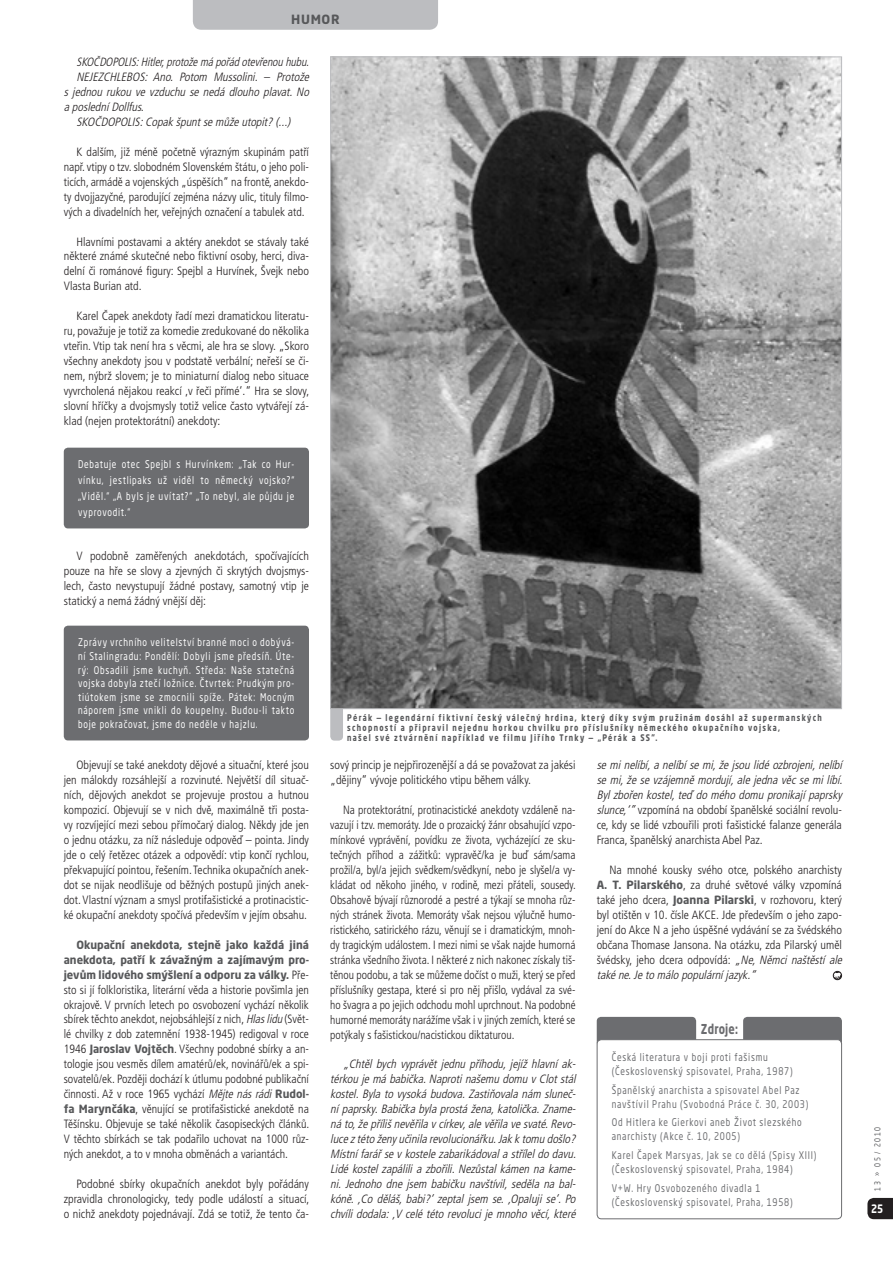
<style>
.page{position:relative;width:893px;height:1263px;background:#fff}
.page>*{position:absolute;margin:0;border:0;box-sizing:border-box;transform-origin:0 0}
.t1{font:700 13.5px "Neo Sans Pro";color:#6c6d70;scale:.8 1}
.t2{font:700 12.6px "Neo Sans Pro";color:#57585a}
.t3{font:300 condensed 12px/15px "Frutiger CE";color:#231f20;text-align:justify}
.t4{font:italic 300 condensed 12px/15px "Frutiger CE";color:#231f20;text-align:justify}
.t5{font:300 condensed 12px/15px "Frutiger CE";color:#231f20;text-align:justify;scale:.95 1}
.t6{font:italic 300 condensed 12px "Frutiger CE";color:#231f20;scale:.95 1}
.t7{font:700 11.55px "Neo Sans Pro";color:#fff;scale:.83 1}
.t8{font:700 11.25px/15px "Neo Sans Pro";color:#57585a;text-align:justify}
.t9{font:10.5px/13.5px "Neo Sans Pro";letter-spacing:.09em;color:#fff;text-align:justify;scale:.8 1}
.t10{font:10.5px/14px "Neo Sans Pro";letter-spacing:.09em;color:#6c6d70;scale:.8 1}
.t11{font:700 9px/9.8px "Neo Sans Pro";letter-spacing:.18em;color:#57585a;scale:.8 1}
.t12{font:8.1px "Neo Sans Pro";letter-spacing:.25em;color:#57585a;scale:.8 1}
.s1{font-family:"Frutiger CE";font-weight:300;font-stretch:condensed;font-size:12px;color:#231f20}
.s2{font-style:italic}
.s3{font-family:"Neo Sans Pro";font-weight:700;font-stretch:normal;font-size:11.25px;color:#57585a}
.s4{font-style:normal}
</style>
<div class="page">
<div style="left:193px;top:0;width:245px;height:30px;background:#bcbdc0"></div>
<svg style="left:867px;top:1198px;width:26px;height:21px"></svg>
<div style="left:597px;top:1017px;width:99px;height:30px;background:#6c6d70;border-radius:4px"></div>
<div style="left:743px;top:1017px;width:99px;height:30px;background:#6c6d70;border-radius:4px"></div>
<div style="left:597px;top:1040px;width:245px;height:179px;background:#fff;border-radius:4px"></div>
<div style="left:597px;top:1039px;width:245px;height:180px;border:1px solid #6c6d70;border-radius:4px"></div>
<div style="left:330px;top:689px;width:13px;height:52px;background:#bcbdc0;border-radius:4px"></div>
<img style="left:332px;top:59px;width:508px;height:648px">
<div style="left:64px;top:448px;width:245px;height:80px;background:#6c6d70;border-radius:4px"></div>
<div style="left:64px;top:626px;width:245px;height:114px;background:#6c6d70;border-radius:4px"></div>
<div style="left:833px;top:971px;width:9px;height:9px;border:1px solid #231f20;border-radius:50%"></div>
<svg style="left:833px;top:971px;width:8px;height:8px"></svg>
<p class="t2" style="left:291px;top:11px;width:46px">humor</p>
<p class="t6" style="left:77px;top:55px;width:249px">SKOČDOPOLIS:Hitler,protožemápořádotevřenouhubu.</p>
<p class="t4" style="left:77px;top:69px;width:237px">NEJEZCHLEBOS: Ano. Potom Mussolini. – Protože</p>
<p class="t4" style="left:64px;top:84px;width:250px">s jednou rukou ve vzduchu se nedá dlouho plavat. No</p>
<p class="t4" style="left:64px;top:99px;width:84px">a posledníDollfus.</p>
<p class="t4" style="left:77px;top:114px;width:218px">SKOČDOPOLIS:Copakšpuntsemůžeutopit?(...)</p>
<p class="t3" style="left:64px;top:144px;width:247px;text-indent:13px">K dalším, již méně početně výrazným skupinám patří např. vtipy o tzv. slobodném Slovenském štátu, o jeho poli&shy;ticích, armádě a vojenských „úspěších“ na frontě, anekdo&shy;ty dvojjazyčné, parodující zejména názvy ulic, tituly filmo&shy;vých a divadelních her, veřejných označení a tabulek atd.</p>
<p class="t3" style="left:64px;top:234px;width:247px;text-indent:13px">Hlavními postavami a aktéry anekdot se stávaly také některé známé skutečné nebo fiktivní osoby, herci, diva&shy;delní či románové figury: Spejbl a Hurvínek, Švejk nebo Vlasta Burian atd.</p>
<p class="t3" style="left:64px;top:309px;width:247px;text-indent:13px">Karel Čapek anekdoty řadí mezi dramatickou literatu&shy;ru, považuje je totiž za komedie zredukované do několika vteřin. Vtip tak není hra s věcmi, ale hra se slovy. „Skoro všechny anekdoty jsou v podstatě verbální; neřeší se či&shy;nem, nýbrž slovem; je to miniaturní dialog nebo situace vyvrcholená nějakou reakcí ‚v řeči přímé‘.“ Hra se slovy, slovní hříčky a dvojsmysly totiž velice často vytvářejí zá&shy;klad (nejen protektorátní) anekdoty:</p>
<p class="t9" style="left:78px;top:457px;width:272px;line-height:15.8px">Debatuje otec Spejbl s H urvínkem: „Tak co H ur&shy;vínku, jestlipaks už viděl to německý vojsko?“ „Viděl.“ „A byls je uvítat?“ „To nebyl, ale půjdu je vyprovodit.“</p>
<p class="t3" style="left:64px;top:548px;width:247px;text-indent:13px">V podobně zaměřených anekdotách, spočívajících pouze na hře se slovy a zjevných či skrytých dvojsmys&shy;lech, často nevystupují žádné postavy, samotný vtip je statický a nemá žádný vnější děj:</p>
<p class="t9" style="left:78px;top:636px;width:272px">Zprávy vrchního velitelství branné moci o dobývá&shy;ní Stalingradu: Pondělí: Dobyli jsme předsíň. Úte&shy;rý: Obsadili jsme kuchyň. Středa: Naše statečná vojska dobyla ztečí ložnice. Čtvrtek: Prudkým pro&shy;tiútokem jsme se zmocnili spíže. Pátek: Mocným náporem jsme vnikli do koupelny. Budou-li takto boje pokračovat, jsme do neděle v hajzlu.</p>
<p class="t3" style="left:64px;top:758px;width:247px;text-indent:13px">Objevují se také anekdoty dějové a situační, které jsou jen málokdy rozsáhlejší a rozvinuté. Největší díl situač&shy;ních, dějových anekdot se projevuje prostou a hutnou kompozicí. Objevují se v nich dvě, maximálně tři posta&shy;vy rozvíjející mezi sebou přímočarý dialog. Někdy jde jen o jednu otázku, za níž následuje odpověď – pointa. Jindy jde o celý řetězec otázek a odpovědí: vtip končí rychlou, překvapující pointou, řešením. Technika okupačních anek&shy;dot se nijak neodlišuje od běžných postupů jiných anek&shy;dot. Vlastní význam a smysl protifašistické a protinacistic&shy;ké okupační anekdoty spočívá především v jejím obsahu.</p>
<p class="t8" style="left:64px;top:937px;width:247px;text-indent:13px">Okupační anekdota, stejně jako každá jiná anekdota, patří k závažným a zajímavým pro&shy;jevům lidového smýšlení a odporu za války. <span class="s1">Pře-</span></p>
<p class="t3" style="left:64px;top:982px;width:247px">sto si jí folkloristika, literární věda a historie povšimla jen okrajově. V prvních letech po osvobození vychází několik sbírek těchto anekdot, nejobsáhlejší z nich, <span class="s2">Hlaslidu</span>(Svět&shy;lé chvilky z dob zatemnění 1938-1945) redigoval v roce 1946 <span class="s3">Jaroslav Vojtěch</span>. Všechny podobné sbírky a an&shy;tologie jsou vesměs dílem amatérů/ek, novinářů/ek a spi&shy;sovatelů/ek. Později dochází k útlumu podobné publikační činnosti. Až v roce 1965 vychází <span class="s2">Mějte nás rádi</span><span class="s3">Rudol&shy;fa Marynčáka</span>, věnující se protifašistické anekdotě na Těšínsku. Objevuje se také několik časopiseckých článků.<br>V těchto sbírkách se tak podařilo uchovat na 1000 růz&shy;ných anekdot, a to v mnoha obměnách a variantách.</p>
<p class="t3" style="left:64px;top:1176px;width:247px;text-indent:13px">Podobné sbírky okupačních anekdot byly pořádány zpravidla chronologicky, tedy podle událostí a situací, o nichž anekdoty pojednávají. Zdá se totiž, že tento ča-</p>
<p class="t11" style="left:347px;top:713px;width:595px">Pérák — legendární fiktivní český válečný hrdina, který díky svým pružinám dosáhl až supermanských schopností a připravil nejednu horkou chvilku pro příslušníky německého okupačního vojska,<br>našel své ztvárnění například ve filmu Jiřího Trnky — „Pérák a SS “.</p>
<p class="t3" style="left:330px;top:758px;width:247px">sový princip je nejpřirozenější a dá se považovat za jakési „dějiny“ vývoje politického vtipu během války.</p>
<p class="t5" style="left:330px;top:802px;width:260px;text-indent:13px">Na protektorátní, protinacistické anekdoty vzdáleně na&shy;vazují i tzv. memoráty. Jde o prozaický žánr obsahující vzpo&shy;mínkové vyprávění, povídku ze života, vycházející ze sku&shy;tečných příhod a zážitků: vypravěč/ka je buď sám/sama prožil/a, byl/a jejich svědkem/svědkyní, nebo je slyšel/a vy&shy;kládat od někoho jiného, v rodině, mezi přáteli, sousedy.<br>Obsahově bývají různorodé a pestré a týkají se mnoha růz&shy;ných stránek života. Memoráty však nejsou výlučně humo&shy;ristického, satirického rázu, věnují se i dramatickým, mnoh&shy;dy tragickým událostem. I mezi nimi se však najde humorná stránka všedního života. I některé z nich nakonec získaly tiš&shy;těnou podobu, a tak se můžeme dočíst o muži, který se před příslušníky gestapa, které si pro něj přišlo, vydával za své&shy;ho švagra a po jejich odchodu mohl uprchnout. Na podobné humorné memoráty narážíme však i v jiných zemích, které se potýkaly s fašistickou/nacistickou diktaturou.</p>
<p class="t4" style="left:330px;top:1057px;width:250px;text-indent:13px">„Chtěl bych vyprávět jednu příhodu, jejíž hlavní ak&shy;térkou jemábabička.Naprotinašemu domu v Clotstál kostel.Byla to vysoká budova.Zastiňovala nám sluneč&shy;nípaprsky.Babičkabylaprostážena,katolička.Zname&shy;náto,žepřílišnevěřilav církev,alevěřilavesvaté.Revo&shy;lucez této ženyučinilarevolucionářku.Jakk tomu došlo?<br>Místnífarářsev kostelezabarikádovala stříleldo davu.<br>Lidé kostel zapálili a zbořili.Nezůstal kámen na kame&shy;ni. Jednoho dne jsem babičku navštívil, seděla na bal&shy;kóně. ‚Co děláš, babi?‘ zeptal jsem se. ‚Opaluji se‘. Po chvíli dodala:‚V celé této revoluci je mnoho věcí,které</p>
<p class="t4" style="left:597px;top:758px;width:250px;text-align:left">seminelíbí,a nelíbísemi,žejsou lidéozbrojeni,nelíbí se mi,že se vzájemně mordují,ale jedna věc se mi líbí.<br>Bylzbořen kostel,teď do mého domu pronikajípaprsky slunce,‘”<span class="s4">vzpomíná na období španělské sociální revolu&shy;ce, kdy se lidé vzbouřili proti fašistické falanze generála Franca, španělský anarchista Abel Paz.</span></p>
<p class="t3" style="left:597px;top:862px;width:250px;text-align:left;text-indent:13px">Na mnohé kousky svého otce, polského anarchisty <span class="s3">A. T. Pilarského</span>, za druhé světové války vzpomíná také jeho dcera, <span class="s3">Joanna Pilarski</span>, v rozhovoru, který byl otištěn v 10. čísle AKCE. Jde především o jeho zapo&shy;jení do Akce N a jeho úspěšné vydávání se za švédského občana Thomase Jansona. Na otázku, zda Pilarský uměl švédsky, jeho dcera odpovídá: <span class="s2">„Ne, Němci naštěstí ale takéne.Jeto málo populárníjazyk.“</span></p>
<p class="t1" style="left:701px;top:1020px;width:48px">Zdroje:</p>
<p class="t10" style="left:612px;top:1050px;width:228px">Česká literatura v boji proti fašismu (Československý spisovatel, Praha, 1987)</p>
<p class="t10" style="left:612px;top:1082px;width:247px">Španělský anarchista a spisovatel Abel Paz navštívil Prahu (Svobodná Práce č. 30, 2003)</p>
<p class="t10" style="left:612px;top:1115px;width:239px">Od H itlera ke Gierkovi aneb Život slezského anarchisty (Akce č. 10, 2005)</p>
<p class="t10" style="left:612px;top:1148px;width:257px">Karel Čapek Marsyas, Jak se co dělá (Spisy XIII) (Československý spisovatel, Praha, 1984)</p>
<p class="t10" style="left:612px;top:1181px;width:228px">V+W. H ry Osvobozeného divadla 1 (Československý spisovatel, Praha, 1958)</p>
<p class="t12" style="left:872px;top:1191px;width:81px;rotate:-90deg">13 » 05 / 2010</p>
<p class="t7" style="left:871px;top:1201px;width:16px">25</p>
</div>
